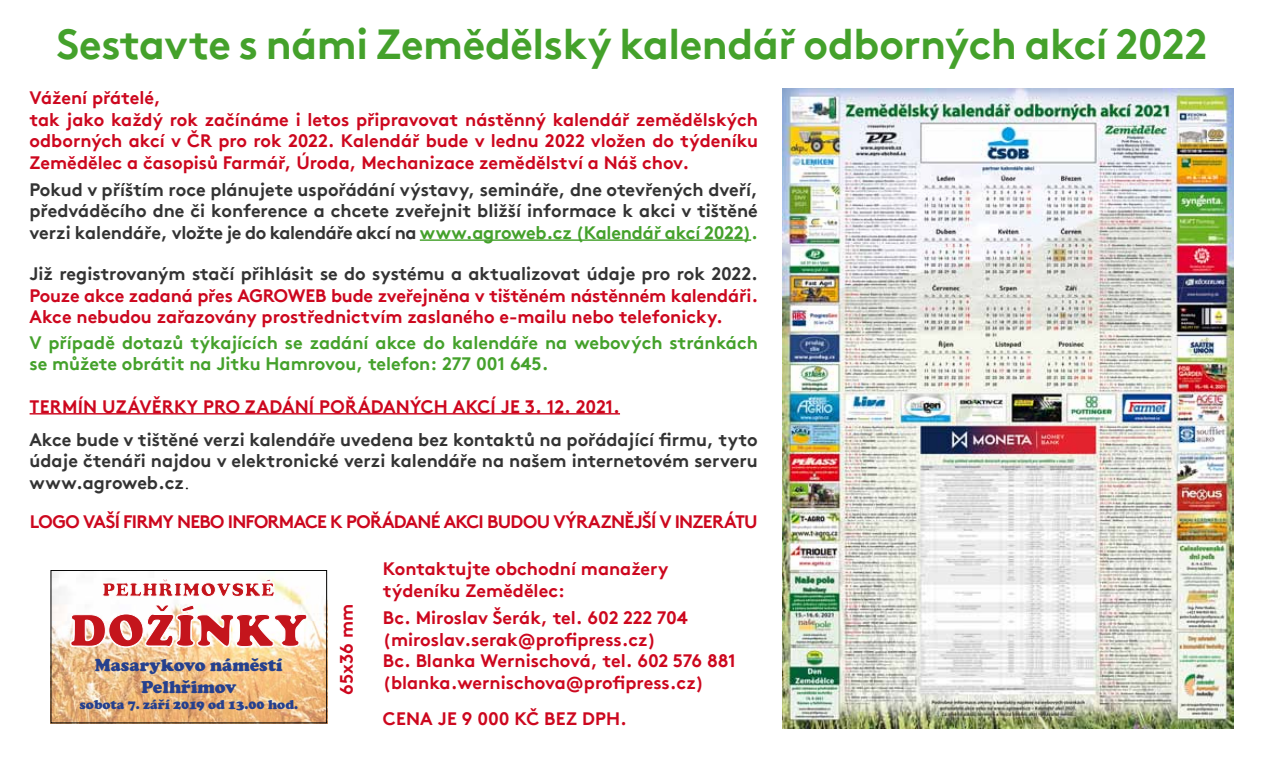
<style>
.page{position:relative;width:1263px;height:766px;background:#fff}
.page>*{position:absolute;margin:0;border:0;box-sizing:border-box;transform-origin:0 0}
.t1{font:700 42px "Brown Pro";letter-spacing:-.01em;color:#44a12b}
.t2{font:700 18px/21.6px "Brown Pro";color:#cd071e}
.t3{font:700 18px/21.6px "Brown Pro";letter-spacing:-.005em;color:#333;text-align:justify}
.t4{font:700 18px/21.6px "Brown Pro";color:#44a12b}
.t5{font:18px/21.6px "Cooper Bla DEE";color:#25408e;text-align:center}
.t6{font:700 18px "Brown Pro";letter-spacing:-.04em;color:#cd071e}
.t7{font:13.5px "Cooper Bla DEE";color:#25408e}
.s1{color:#44a12b}
.s2{font-weight:300;color:#000}
</style>
<div class="page">
<hr style="left:420px;top:239px;width:331px;height:2px;background:#44a12b">
<hr style="left:30px;top:413px;width:590px;height:1px;background:#cd071e">
<img style="left:53px;top:572px;width:272px;height:149px">
<svg style="left:68px;top:576px;width:242px;height:113px"></svg>
<div style="left:51px;top:570px;width:276px;height:153px;border:1px solid #000"></div>
<img style="left:782px;top:89px;width:452px;height:638px">
<h1 class="t1" style="left:57px;top:10px;width:1152px">Sestavte s námi Zemědělský kalendář odborných akcí 2022</h1>
<p class="t2" style="left:30px;top:85px;width:730px">Vážení přátelé,<br>tak jako každý rok začínáme i letos připravovat nástěnný kalendář zemědělských odborných akcí v ČR pro rok 2022. Kalendář bude v lednu 2022 vložen do týdeníku Zemědělec a časopisů Farmář, Úroda, Mechanizace zemědělství a Náš chov.</p>
<p class="t3" style="left:30px;top:177px;width:730px">Pokud v příštím roce plánujete uspořádání výstavy, semináře, dne otevřených dveří, předváděcího dne či konference a chcete zveřejnit bližší informace k akci v tištěné verzi kalendáře, vložte je do kalendáře akcí na <span class="s1">www.agroweb.cz (Kalendář akcí 2022).</span></p>
<p class="t3" style="left:30px;top:261px;width:730px">Již registrovaným stačí přihlásit se do systému a aktualizovat údaje pro rok 2022.</p>
<p class="t2" style="left:30px;top:282px;width:730px">Pouze akce zadaná přes AGROWEB bude zveřejněna v tištěném nástěnném kalendáři.<br>Akce nebudou zařazovány prostřednictvím zaslaného e-mailu nebo telefonicky.</p>
<p class="t4" style="left:30px;top:329px;width:730px">V případě dotazů týkajících se zadání akce do kalendáře na webových stránkách se můžete obrátit na Jitku Hamrovou, telefon: 277 001 645.</p>
<p class="t2" style="left:30px;top:393px;width:23px">Term</p>
<p class="t2" style="left:78px;top:393px;width:139px">ín uzávěrky pro</p>
<p class="t2" style="left:245px;top:393px;width:376px">zadán í pořádaných akcí je 3. 12. 2021.</p>
<p class="t3" style="left:29px;top:426px;width:730px">Akce bude v tištěné verzi kalendáře uvedena bez kontaktů na pořádající firmu, tyto údaje čtenáři najdou v elektronické verzi kalendáře na našem internetovém serveru www.agroweb.cz<span class="s2">.</span></p>
<p class="t2" style="left:30px;top:508px;width:24px">Logo</p>
<p class="t2" style="left:83px;top:508px;width:107px">vaší firmy nebo</p>
<p class="t2" style="left:228px;top:508px;width:18px">informa</p>
<p class="t6" style="left:305px;top:506px;width:284px">ce k pořádan é akci budou výrazn</p>
<p class="t2" style="left:624px;top:508px;width:67px">ější v inzer</p>
<p class="t2" style="left:724px;top:508px;width:35px">átu</p>
<p class="t5" style="left:95px;top:654px;width:189px">Masarykovo náměstí<br>Pelhřimov</p>
<p class="t7" style="left:79px;top:696px;width:220px">sobota 7. září 2019 od 13.00 hod.</p>
<p class="t2" style="left:334px;top:694px;width:92px;rotate:-90deg">65x36 mm</p>
<p class="t2" style="left:383px;top:556px;width:287px">Kontaktujte obchodní manažery týdeníku Zemědělec:</p>
<p class="t2" style="left:383px;top:604px;width:354px">Bc. Miroslav Šerák, tel. 602 222 704 (miroslav.serak@profipress.cz)<br>Bc. Blanka Wernischová, tel. 602 576 881 (blanka.wernischova@profipress.cz)</p>
<p class="t2" style="left:383px;top:705px;width:14px">Cena</p>
<p class="t2" style="left:438px;top:705px;width:118px">je 9 000 Kč bez</p>
<p class="t2" style="left:582px;top:705px;width:46px">DPH.</p>
</div>
